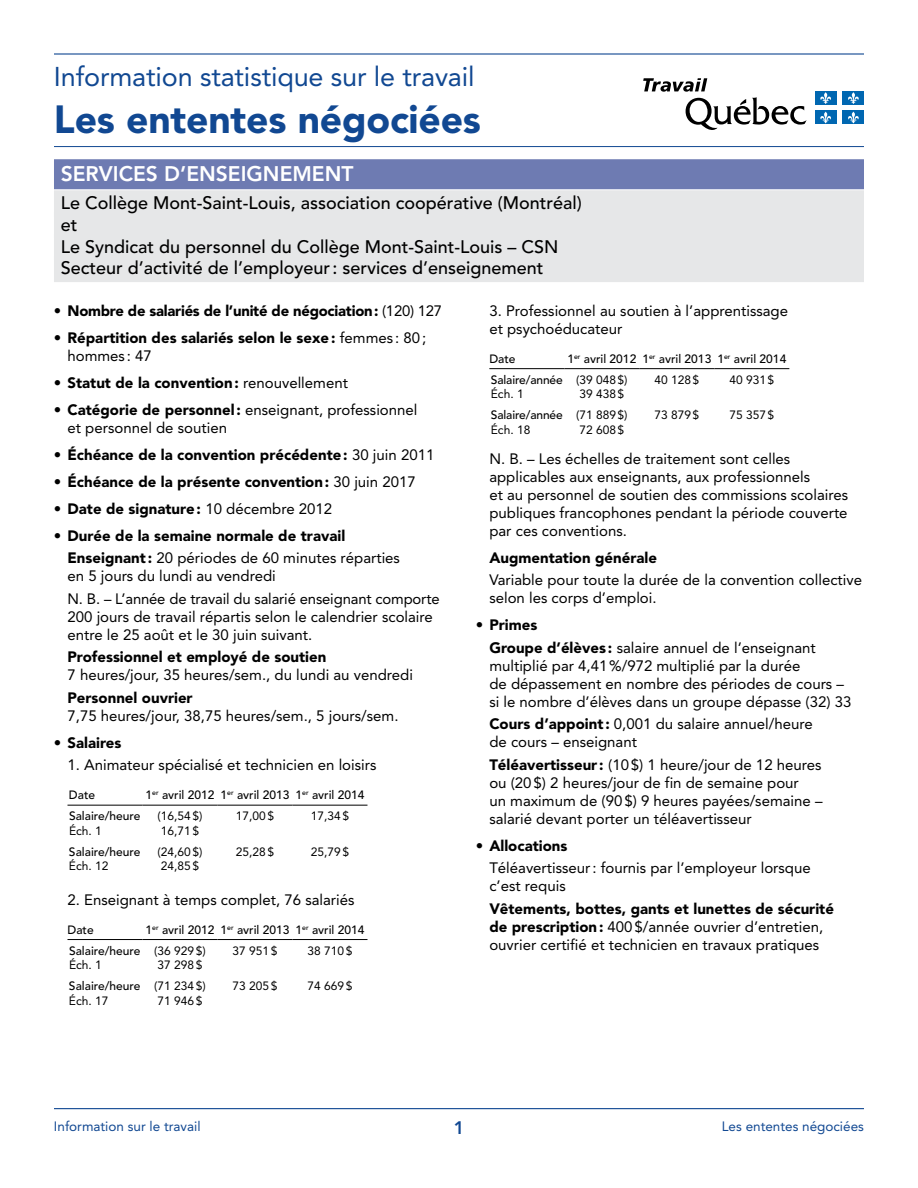
<style>
.page{position:relative;width:918px;height:1188px;background:#fff}
.page>*{position:absolute;margin:0;border:0;box-sizing:border-box;transform-origin:0 0}
.t1{font:900 39px "Avenir";letter-spacing:-.005em;color:#114892}
.t2{font:27px "Avenir";letter-spacing:-.005em;color:#114892}
.t3{font:800 21px "Avenir";color:#fff}
.t4{font:500 18px/21.6px "Avenir";color:#000}
.t5{font:800 18px "Avenir";color:#114892}
.P_retrait_gauche{font:15px/18px "Avenir";color:#000}
.P_retrait_gauche_123{font:900 15px/18px "Avenir";color:#000}
.P_retrait_gauche_123-2{font:15px/18px "Avenir";color:#000}
.t6{font:13.5px "Avenir";color:#114892}
.TD{font:12px/14.4px "Avenir";color:#000}
.TH{font:500 12px/14.4px "Avenir";color:#000}
.TD-2{font:500 12px/14.4px "Avenir";letter-spacing:-.01em;color:#000}
.s1{font-weight:400}
.s2{font-weight:900}
</style>
<div class="page">
<hr style="left:54px;top:1108px;width:810px;height:1px;background:#114892">
<hr style="left:54px;top:53px;width:810px;height:2px;background:#114892">
<svg style="left:643px;top:78px;width:164px;height:52px"></svg>
<div style="left:815px;top:91px;width:21px;height:14px;background:#0067b1"></div>
<svg style="left:820px;top:92px;width:11px;height:12px"></svg>
<div style="left:843px;top:91px;width:21px;height:14px;background:#0067b1"></div>
<svg style="left:848px;top:92px;width:11px;height:12px"></svg>
<div style="left:815px;top:111px;width:21px;height:13px;background:#0067b1"></div>
<svg style="left:820px;top:112px;width:11px;height:11px"></svg>
<div style="left:843px;top:111px;width:21px;height:13px;background:#0067b1"></div>
<svg style="left:848px;top:112px;width:11px;height:11px"></svg>
<hr style="left:67px;top:805px;width:75px;height:1px;background:#000">
<hr style="left:142px;top:805px;width:75px;height:1px;background:#000">
<hr style="left:217px;top:805px;width:75px;height:1px;background:#000">
<hr style="left:292px;top:805px;width:75px;height:1px;background:#000">
<hr style="left:67px;top:939px;width:75px;height:1px;background:#000">
<hr style="left:142px;top:939px;width:75px;height:1px;background:#000">
<hr style="left:217px;top:939px;width:75px;height:1px;background:#000">
<hr style="left:292px;top:939px;width:75px;height:1px;background:#000">
<hr style="left:564px;top:368px;width:75px;height:1px;background:#000">
<hr style="left:639px;top:368px;width:75px;height:1px;background:#000">
<hr style="left:714px;top:368px;width:75px;height:1px;background:#000">
<hr style="left:489px;top:368px;width:75px;height:1px;background:#000">
<hr style="left:54px;top:146px;width:810px;height:1px;background:#114892">
<div style="left:54px;top:159px;width:810px;height:30px;background:#6e7bb2"></div>
<div style="left:54px;top:190px;width:810px;height:27px;background:#e6e7e8"></div>
<div style="left:54px;top:212px;width:810px;height:27px;background:#e6e7e8"></div>
<div style="left:54px;top:233px;width:810px;height:27px;background:#e6e7e8"></div>
<div style="left:54px;top:255px;width:810px;height:27px;background:#e6e7e8"></div>
<h1 class="t2" style="left:54px;top:61px;width:422px">Information statistique sur le travail</h1>
<h2 class="t1" style="left:54px;top:96px;width:429px">Les ententes négociées</h2>
<h3 class="t3" style="left:61px;top:161px;width:294px">SERVICES D’ENSEIGNEMENT</h3>
<h4 class="t4" style="left:61px;top:193px;width:523px">Le Collège Mont-Saint-Louis, association coopérative (Montréal) et<br>Le Syndicat du personnel du Collège Mont-Saint-Louis – CSN Secteur d’activité de l’employeur: services d’enseignement</h4>
<p class="P_retrait_gauche_123" style="left:54px;top:302px;width:390px"><span class="s1">•</span> Nombre de salariés de l’unité de négociation: <span class="s1">(120) 127</span></p>
<p class="P_retrait_gauche_123" style="left:67px;top:329px;width:360px;text-indent:-14px"><span class="s1">•</span> Répartition des salariés selon le sexe: <span class="s1">femmes : 80; hommes : 47</span></p>
<p class="P_retrait_gauche_123" style="left:54px;top:374px;width:296px"><span class="s1">•</span> Statut de la convention: <span class="s1">renouvellement</span></p>
<p class="P_retrait_gauche" style="left:67px;top:401px;width:351px;text-indent:-14px">• <span class="s2">Catégorie de personnel:</span> enseignant, professionnel et personnel de soutien</p>
<p class="P_retrait_gauche_123" style="left:54px;top:446px;width:382px"><span class="s1">•</span> Échéance de la convention précédente: <span class="s1">30 juin 2011</span></p>
<p class="P_retrait_gauche_123" style="left:54px;top:473px;width:363px"><span class="s1">•</span> Échéance de la présente convention: <span class="s1">30 juin 2017</span></p>
<p class="P_retrait_gauche_123" style="left:54px;top:500px;width:280px"><span class="s1">•</span> Date de signature: <span class="s1">10 décembre 2012</span></p>
<p class="P_retrait_gauche_123" style="left:67px;top:524px;width:334px;line-height:22.5px;text-indent:-14px"><span class="s1">•</span> Durée de la semaine normale de travail<br>Enseignant : <span class="s1">20 périodes de 60 minutes réparties</span></p>
<p class="P_retrait_gauche" style="left:67px;top:565px;width:374px;line-height:22.5px">en 5 jours du lundi au vendredi<br>N. B. – L’année de travail du salarié enseignant comporte</p>
<p class="P_retrait_gauche" style="left:67px;top:608px;width:367px">200 jours de travail répartis selon le calendrier scolaire entre le 25 août et le 30 juin suivant.</p>
<p class="P_retrait_gauche" style="left:67px;top:648px;width:347px"><span class="s2">Professionnel et employé de soutien<br></span>7 heures/jour, 35 heures/sem., du lundi au vendredi</p>
<p class="P_retrait_gauche" style="left:67px;top:689px;width:333px"><span class="s2">Personnel ouvrier<br></span>7,75 heures/jour, 38,75 heures/sem., 5 jours/sem.</p>
<p class="P_retrait_gauche_123" style="left:54px;top:734px;width:69px"><span class="s1">•</span> Salaires</p>
<p class="P_retrait_gauche_123-2" style="left:67px;top:756px;width:310px">1. Animateur spécialisé et technicien en loisirs</p>
<p class="TH" style="left:69px;top:788px;width:28px">Date</p>
<p class="TH" style="left:146px;top:788px;width:70px">1<sup>er</sup> avril 2012</p>
<p class="TH" style="left:221px;top:788px;width:70px">1<sup>er</sup> avril 2013</p>
<p class="TH" style="left:296px;top:788px;width:70px">1<sup>er</sup> avril 2014</p>
<p class="TH" style="left:69px;top:809px;width:73px">Salaire/heure<br><span class="s1">Éch. 1</span></p>
<p class="TD" style="left:158px;top:809px;width:46px">(16,54$)<br>16,71$</p>
<p class="TD" style="left:236px;top:809px;width:40px">17,00$</p>
<p class="TD" style="left:311px;top:809px;width:40px">17,34$</p>
<p class="TD-2" style="left:69px;top:845px;width:73px">Salaire/heure<br><span class="s1">Éch. 12</span></p>
<p class="TD" style="left:158px;top:845px;width:46px">(24,60$)<br>24,85$</p>
<p class="TD" style="left:236px;top:845px;width:40px">25,28$</p>
<p class="TD" style="left:311px;top:845px;width:40px">25,79$</p>
<p class="P_retrait_gauche_123-2" style="left:67px;top:891px;width:289px">2. Enseignant à temps complet, 76 salariés</p>
<p class="TH" style="left:67px;top:922px;width:28px">Date</p>
<p class="TH" style="left:146px;top:922px;width:70px">1<sup>er</sup> avril 2012</p>
<p class="TH" style="left:221px;top:922px;width:70px">1<sup>er</sup> avril 2013</p>
<p class="TH" style="left:296px;top:922px;width:70px">1<sup>er</sup> avril 2014</p>
<p class="TD-2" style="left:69px;top:944px;width:73px">Salaire/heure<br><span class="s1">Éch. 1</span></p>
<p class="TD" style="left:154px;top:943px;width:53px">(36 929$)<br>37 298$</p>
<p class="TD" style="left:233px;top:943px;width:46px">37 951$</p>
<p class="TD" style="left:308px;top:943px;width:46px">38 710$</p>
<p class="TD-2" style="left:69px;top:979px;width:73px">Salaire/heure<br><span class="s1">Éch. 17</span></p>
<p class="TD" style="left:154px;top:979px;width:53px">(71 234$)<br>71 946$</p>
<p class="TD" style="left:233px;top:979px;width:46px">73 205$</p>
<p class="TD" style="left:308px;top:979px;width:46px">74 669$</p>
<p class="P_retrait_gauche_123-2" style="left:489px;top:302px;width:300px">3. Professionnel au soutien à l’apprentissage et psychoéducateur</p>
<p class="TH" style="left:489px;top:352px;width:28px">Date</p>
<p class="TH" style="left:567px;top:352px;width:70px">1<sup>er</sup> avril 2012</p>
<p class="TH" style="left:642px;top:352px;width:70px">1<sup>er</sup> avril 2013</p>
<p class="TH" style="left:717px;top:352px;width:70px">1<sup>er</sup> avril 2014</p>
<p class="TD-2" style="left:491px;top:373px;width:73px">Salaire/année<br><span class="s1">Éch. 1</span></p>
<p class="TD" style="left:576px;top:372px;width:53px">(39 048$)<br>39 438$</p>
<p class="TD" style="left:654px;top:372px;width:46px">40 128$</p>
<p class="TD" style="left:729px;top:372px;width:46px">40 931$</p>
<p class="TD-2" style="left:491px;top:408px;width:73px">Salaire/année<br><span class="s1">Éch. 18</span></p>
<p class="TD" style="left:576px;top:408px;width:53px">(71 889$)<br>72 608$</p>
<p class="TD" style="left:654px;top:408px;width:46px">73 879$</p>
<p class="TD" style="left:729px;top:408px;width:46px">75 357$</p>
<p class="P_retrait_gauche" style="left:489px;top:450px;width:360px">N. B. – Les échelles de traitement sont celles applicables aux enseignants, aux professionnels<br>et au personnel de soutien des commissions scolaires publiques francophones pendant la période couverte par ces conventions.</p>
<p class="P_retrait_gauche_123" style="left:489px;top:548px;width:169px">Augmentation générale</p>
<p class="P_retrait_gauche" style="left:489px;top:571px;width:374px">Variable pour toute la durée de la convention collective selon les corps d’emploi.</p>
<p class="P_retrait_gauche_123" style="left:476px;top:616px;width:63px"><span class="s1">•</span> Primes</p>
<p class="P_retrait_gauche_123-2" style="left:489px;top:639px;width:364px"><span class="s2">Groupe d’élèves :</span> salaire annuel de l’enseignant multiplié par 4,41%/972 multiplié par la durée<br>de dépassement en nombre des périodes de cours – si le nombre d’élèves dans un groupe dépasse (32) 33</p>
<p class="P_retrait_gauche" style="left:489px;top:715px;width:325px"><span class="s2">Cours d’appoint :</span> 0,001 du salaire annuel/heure de cours – enseignant</p>
<p class="P_retrait_gauche" style="left:489px;top:756px;width:335px"><span class="s2">Téléavertisseur :</span> (10$) 1 heure/jour de 12 heures ou (20$) 2 heures/jour de fin de semaine pour<br>un maximum de (90$) 9 heures payées/semaine – salarié devant porter un téléavertisseur</p>
<p class="P_retrait_gauche_123" style="left:476px;top:836px;width:93px"><span class="s1">•</span> Allocations</p>
<p class="P_retrait_gauche" style="left:489px;top:859px;width:323px">Téléavertisseur: fournis par l’employeur lorsque c’est requis</p>
<p class="P_retrait_gauche" style="left:489px;top:900px;width:346px"><span class="s2">Vêtements, bottes, gants et lunettes de sécurité de prescription:</span> 400$/année ouvrier d’entretien, ouvrier certifié et technicien en travaux pratiques</p>
<p class="t6" style="left:54px;top:1118px;width:148px">Information sur le travail</p>
<p class="t5" style="left:454px;top:1117px;width:12px">1</p>
<p class="t6" style="left:722px;top:1118px;width:144px">Les ententes négociées</p>
</div>
